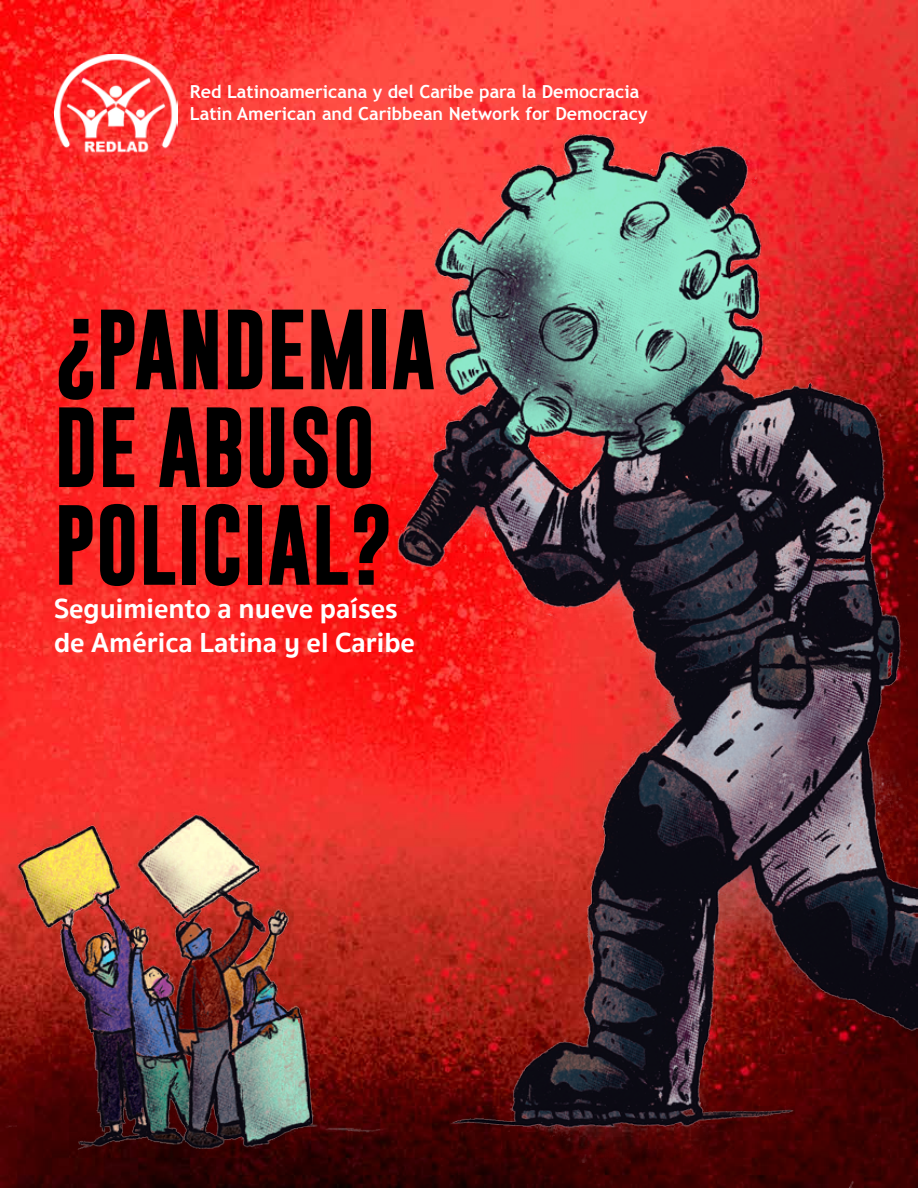
<style>
.page{position:relative;width:918px;height:1188px;background:#fff}
.page>*{position:absolute;margin:0;border:0;box-sizing:border-box;transform-origin:0 0}
.t1{font:700 81.45px/97.8px "Gobold";color:#000}
.t2{font:700 28.5px/34.2px "Sukhumvit Set";color:#fff}
.t3{font:700 18px/21.6px "Trebuchet MS";color:#fff}
</style>
<div class="page">
<img style="left:0;top:0;width:918px;height:74px">
<img style="left:0;top:74px;width:918px;height:1114px">
<img style="left:54px;top:54px;width:123px;height:101px">
<p class="t3" style="left:190px;top:81px;width:459px">Red Latinoamericana y del Caribe para la Democracia<br>Latin American and Caribbean Network for Democracy</p>
<h1 class="t1" style="left:54px;top:301px;width:383px">¿PANDEMIA<br>DE ABUSO<br>POLICIAL?</h1>
<h2 class="t2" style="left:54px;top:591px;width:363px">Seguimiento a nueve países de América Latina y el Caribe</h2>
</div>
